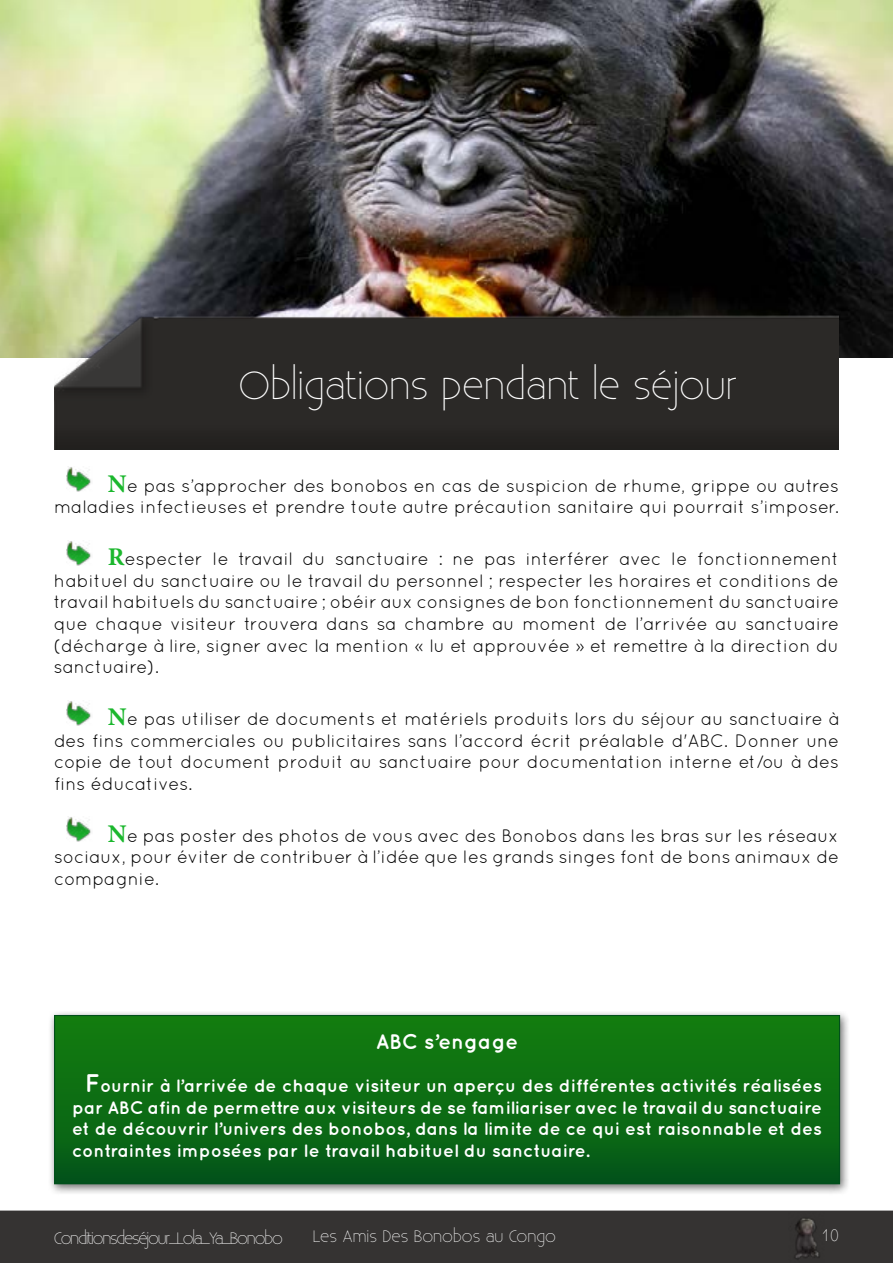
<style>
.page{position:relative;width:893px;height:1263px;background:#fff}
.page>*{position:absolute;margin:0;border:0;box-sizing:border-box;transform-origin:0 0}
.t1{font:300 39px "Existence";color:#fff}
.t2{font:700 21px "Quicksand";color:#fff}
.t3{font:18px/21.6px "Quicksand";color:#000;text-align:justify}
.t4{font:700 18px/21.6px "Quicksand";color:#fff;text-align:justify}
.t5{font:300 16.5px "Existence";letter-spacing:-.07em;color:#fff}
.t6{font:300 16.5px "Existence";color:#fff}
.s1{font-family:"Minion Pro";font-weight:700;font-size:25.5px;color:#1bb72d}
.s2{font-size:25.5px}
</style>
<div class="page">
<div style="left:0;top:1210px;width:893px;height:53px;background:#353332"></div>
<img style="left:0;top:0;width:893px;height:357px">
<img style="left:67px;top:467px;width:24px;height:25px">
<img style="left:67px;top:540px;width:24px;height:25px">
<img style="left:67px;top:700px;width:24px;height:25px">
<img style="left:67px;top:817px;width:24px;height:25px">
<img style="left:54px;top:309px;width:785px;height:140px">
<div style="left:49px;top:1011px;width:801px;height:184px;background:#000;opacity:.56"></div>
<div style="left:55px;top:1015px;width:784px;height:169px;background:linear-gradient(to bottom,#147f0e,#055819)"></div>
<div style="left:54px;top:1015px;width:786px;height:169px;border:1px solid #014f1b"></div>
<img style="left:788px;top:1213px;width:36px;height:50px">
<h1 class="t1" style="left:238px;top:364px;width:501px">Obligations pendant le séjour</h1>
<p class="t3" style="left:54px;top:474px;width:786px;text-align:right"><span class="s1">N</span>e pas s’approcher des bonobos en cas de suspicion de rhume, grippe ou autres maladies infectieuses et prendre toute autre précaution sanitaire qui pourrait s’imposer.</p>
<p class="t3" style="left:54px;top:548px;width:786px;text-indent:54px"><span class="s1">R</span>especter le travail du sanctuaire : ne pas interférer avec le fonctionnement habituel du sanctuaire ou le travail du personnel ; respecter les horaires et conditions de travail habituels du sanctuaire ; obéir aux consignes de bon fonctionnement du sanctuaire que chaque visiteur trouvera dans sa chambre au moment de l’arrivée au sanctuaire (décharge à lire, signer avec la mention « lu et approuvée » et remettre à la direction du sanctuaire).</p>
<p class="t3" style="left:54px;top:708px;width:786px;text-indent:54px"><span class="s1">N</span>e pas utiliser de documents et matériels produits lors du séjour au sanctuaire à des fins commerciales ou publicitaires sans l’accord écrit préalable d'ABC. Donner une copie de tout document produit au sanctuaire pour documentation interne et/ou à des fins éducatives.</p>
<p class="t3" style="left:54px;top:824px;width:786px;text-indent:54px"><span class="s1">N</span>e pas poster des photos de vous avec des Bonobos dans les bras sur les réseaux sociaux, pour éviter de contribuer à l’idée que les grands singes font de bons animaux de compagnie.</p>
<p class="t2" style="left:376px;top:1029px;width:144px">ABC s’engage</p>
<p class="t4" style="left:72px;top:1074px;width:751px;text-indent:13px"><span class="s2">F</span>ournir à l’arrivée de chaque visiteur un aperçu des différentes activités réalisées par ABC afin de permettre aux visiteurs de se familiariser avec le travail du sanctuaire et de découvrir l’univers des bonobos, dans la limite de ce qui est raisonnable et des contraintes imposées par le travail habituel du sanctuaire.</p>
<p class="t5" style="left:54px;top:1229px;width:230px">Conditions de séjour_Lola_Ya_Bonobo</p>
<p class="t6" style="left:313px;top:1227px;width:245px">Les Amis Des Bonobos au Congo</p>
<p class="t5" style="left:821px;top:1226px;width:19px">10</p>
</div>
